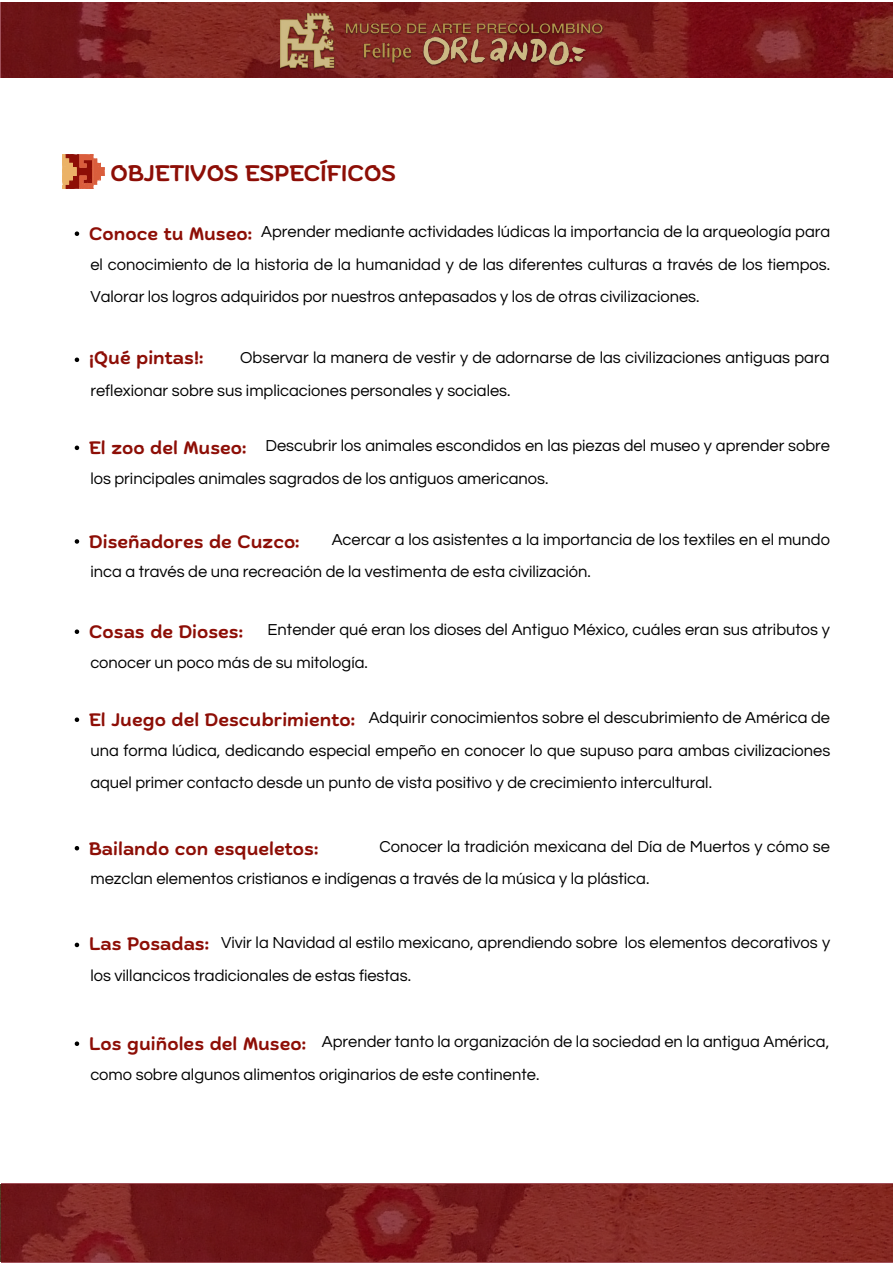
<style>
.page{position:relative;width:893px;height:1264px;background:#fff}
.page>*{position:absolute;margin:0;border:0;box-sizing:border-box;transform-origin:0 0}
.t1{font:600 22.5px "Biski";color:#8d0e06}
.t2{font:600 18px "Biski";color:#8d0e06}
.t3{font:16.5px/32.5px "Questrial";color:#000}
</style>
<div class="page">
<img style="left:0;top:2px;width:892px;height:75px">
<img style="left:280px;top:2px;width:325px;height:76px">
<img style="left:2px;top:1183px;width:890px;height:79px">
<svg style="left:62px;top:154px;width:43px;height:35px;background:#ca6d50"></svg>
<svg style="left:75px;top:357px;width:4px;height:5px"></svg>
<svg style="left:75px;top:231px;width:4px;height:5px"></svg>
<svg style="left:75px;top:717px;width:4px;height:5px"></svg>
<svg style="left:75px;top:846px;width:4px;height:4px"></svg>
<svg style="left:75px;top:1041px;width:4px;height:4px"></svg>
<svg style="left:75px;top:942px;width:4px;height:5px"></svg>
<svg style="left:75px;top:445px;width:4px;height:5px"></svg>
<svg style="left:75px;top:539px;width:4px;height:4px"></svg>
<svg style="left:75px;top:629px;width:4px;height:5px"></svg>
<p class="t1" style="left:111px;top:164px;width:287px">OBJETIVOS ESPECÍFICOS</p>
<p class="t3" style="left:90px;top:216px;width:741px;text-align:justify;text-indent:171px">Aprender mediante actividades lúdicas la importancia de la arqueología para el conocimiento de la historia de la humanidad y de las diferentes culturas a través de los tiempos.<br>Valorar los logros adquiridos por nuestros antepasados y los de otras civilizaciones.</p>
<p class="t2" style="left:89px;top:226px;width:164px">Conoce tu Museo:</p>
<p class="t2" style="left:89px;top:350px;width:115px">¡Qué pintas!:</p>
<p class="t3" style="left:90px;top:342px;width:740px;text-indent:150px">Observar la manera de vestir y de adornarse de las civilizaciones antiguas para reflexionar sobre sus implicaciones personales y sociales.</p>
<p class="t3" style="left:90px;top:430px;width:741px;text-indent:175px">Descubrir los animales escondidos en las piezas del museo y aprender sobre los principales animales sagrados de los antiguos americanos.</p>
<p class="t2" style="left:89px;top:440px;width:159px">El zoo del Museo:</p>
<p class="t3" style="left:90px;top:523px;width:741px;text-indent:241px">Acercar a los asistentes a la importancia de los textiles en el mundo inca a través de una recreación de la vestimenta de esta civilización.</p>
<p class="t2" style="left:89px;top:534px;width:212px">Diseñadores de Cuzco:</p>
<p class="t3" style="left:90px;top:613px;width:741px;text-indent:177px">Entender qué eran los dioses del Antiguo México, cuáles eran sus atributos y conocer un poco más de su mitología.</p>
<p class="t2" style="left:89px;top:624px;width:155px">Cosas de Dioses:</p>
<p class="t3" style="left:90px;top:701px;width:741px;text-align:justify;text-indent:278px">Adquirir conocimientos sobre el descubrimiento de América de una forma lúdica, dedicando especial empeño en conocer lo que supuso para ambas civilizaciones aquel primer contacto desde un punto de vista positivo y de crecimiento intercultural.</p>
<p class="t2" style="left:89px;top:713px;width:267px">El Juego del Descubrimiento:</p>
<p class="t3" style="left:90px;top:830px;width:741px;text-indent:289px">Conocer la tradición mexicana del Día de Muertos y cómo se mezclan elementos cristianos e indígenas a través de la música y la plástica.</p>
<p class="t2" style="left:89px;top:841px;width:230px">Bailando con esqueletos:</p>
<p class="t2" style="left:89px;top:936px;width:121px">Las Posadas:</p>
<p class="t3" style="left:90px;top:927px;width:741px;text-indent:131px">Vivir la Navidad al estilo mexicano, aprendiendo sobre los elementos decorativos y los villancicos tradicionales de estas fiestas.</p>
<p class="t3" style="left:90px;top:1025px;width:740px;text-indent:231px">Aprender tanto la organización de la sociedad en la antigua América, como sobre algunos alimentos originarios de este continente.</p>
<p class="t2" style="left:89px;top:1036px;width:218px">Los guiñoles del Museo:</p>
</div>
